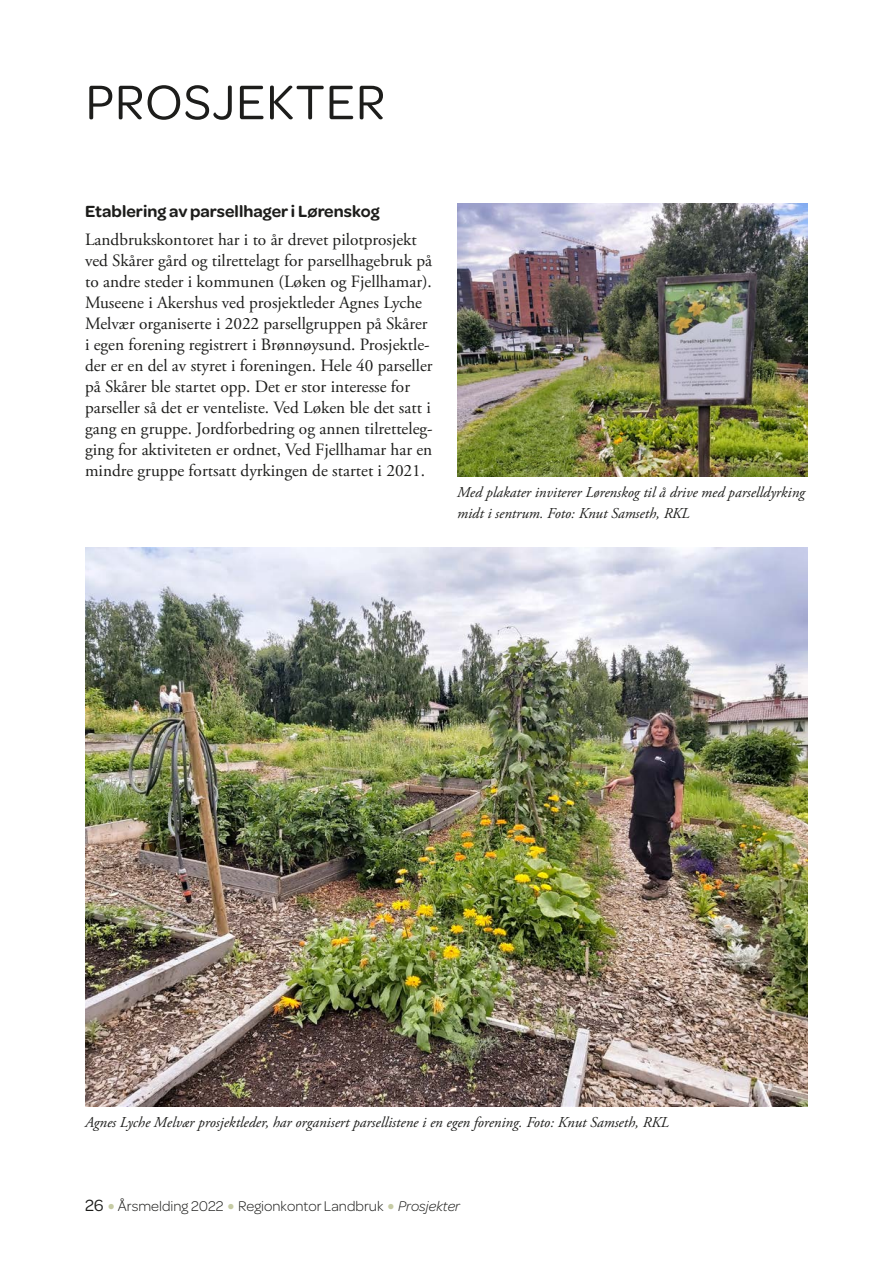
<style>
.page{position:relative;width:893px;height:1263px;background:#fff}
.page>*{position:absolute;margin:0;border:0;box-sizing:border-box;transform-origin:0 0}
.t1{font:51.75px "Omnes";letter-spacing:.02em;color:#1d1d1b}
.t2{font:17.25px/21px "Adobe Garamond Pro";color:#1d1d1b}
.t3{font:600 17.25px "Omnes";color:#1d1d1b}
.t4{font:italic 15px/21px "Adobe Garamond Pro";color:#1d1d1b}
.t5{font:300 15px "Omnes";color:#1d1d1b}
.s1{font-weight:400;font-size:17.25px}
.s2{font-size:30px;color:#c6cba4}
.s3{font-style:italic}
</style>
<div class="page">
<img style="left:457px;top:203px;width:350px;height:273px">
<img style="left:85px;top:547px;width:722px;height:559px">
<h1 class="t1" style="left:86px;top:67px;width:301px">PROSJEKTER</h1>
<p class="t3" style="left:85px;top:199px;width:296px">Etablering av parsellhager i Lørenskog</p>
<p class="t2" style="left:85px;top:230px;width:349px">Landbrukskontoret har i to år drevet pilotprosjekt ved Skårer gård og tilrettelagt for parsellhagebruk på to andre steder i kommunen (Løken og Fjellhamar).<br>Museene i Akershus ved prosjektleder Agnes Lyche Melvær organiserte i 2022 parsellgruppen på Skårer i egen forening registrert i Brønnøysund. Prosjektle&shy;der er en del av styret i foreningen. Hele 40 parseller på Skårer ble startet opp. Det er stor interesse for parseller så det er venteliste. Ved Løken ble det satt i gang en gruppe. Jordforbedring og annen tilretteleg&shy;ging for aktiviteten er ordnet, Ved Fjellhamar har en mindre gruppe fortsatt dyrkingen de startet i 2021.</p>
<p class="t4" style="left:457px;top:482px;width:349px">Med plakater inviterer Lørenskog til å drive med parselldyrking midt i sentrum. Foto: Knut Samseth, RKL</p>
<p class="t4" style="left:85px;top:1112px;width:585px">Agnes Lyche Melvær prosjektleder, har organisert parsellistene i en egen forening. Foto: Knut Samseth, RKL</p>
<p class="t5" style="left:85px;top:1196px;width:377px"><span class="s1">26</span> <span class="s2">•</span> Årsmelding 2022 <span class="s2">•</span> Regionkontor Landbruk <span class="s2">•</span> <span class="s3">Prosjekter</span></p>
</div>
